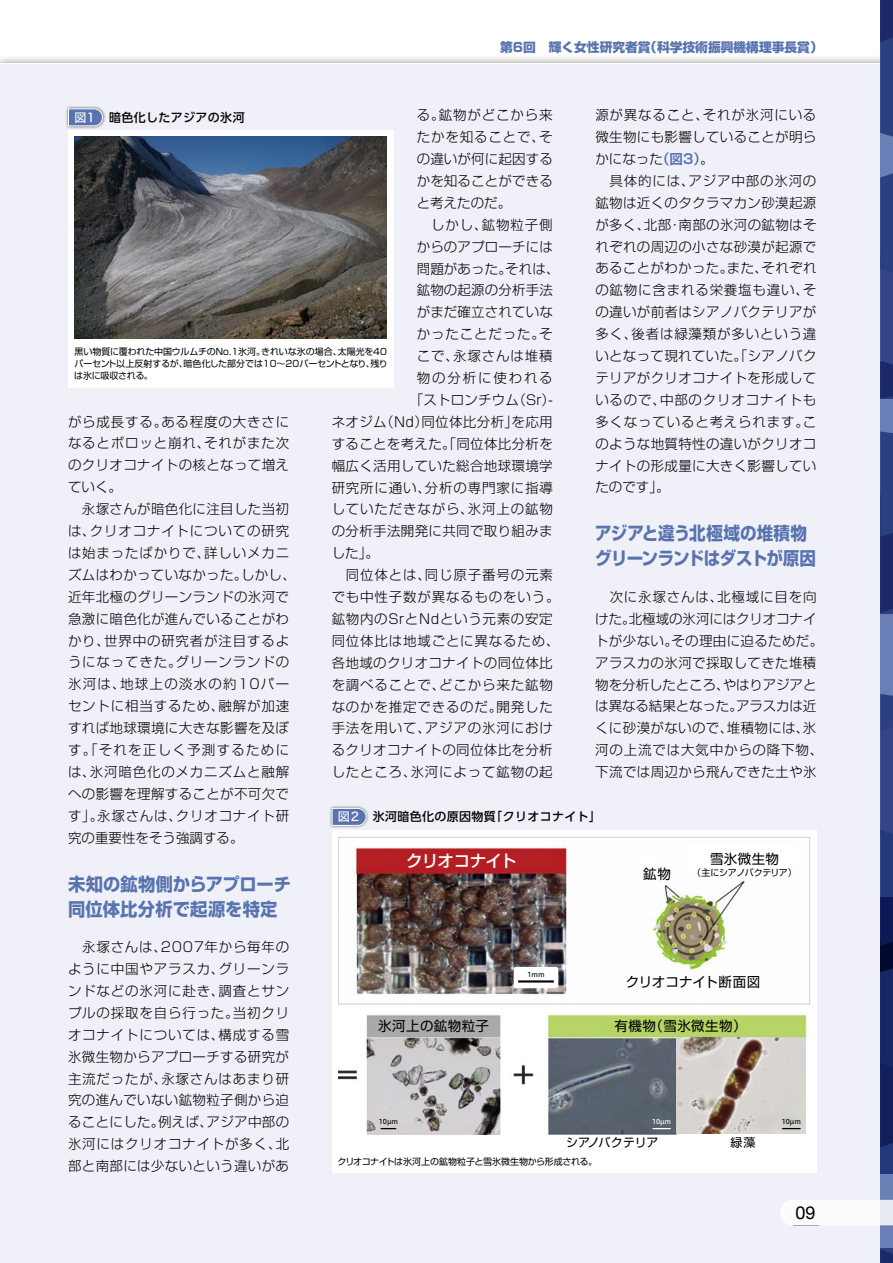
<style>
.page{position:relative;width:893px;height:1263px;background:#fff}
.page>*{position:absolute;margin:0;border:0;box-sizing:border-box;transform-origin:0 0}
.t1{font:700 18px/25.5px "Shin Go Pro";letter-spacing:-.025em;color:#5873af;scale:.92 1}
.t2{font:700 18px/25.5px "Shin Go Pro";color:#5873af;scale:.96 1}
.t3{font:18px "Helvetica Neue";color:#000}
.t4{font:500 16.5px "Shin Go Pro";letter-spacing:-.045em;color:#fff}
.t5{font:300 13.5px/21.9px "Shin Go Pro";letter-spacing:.025em;color:#000}
.t6{font:300 13.5px/21.9px "Shin Go Pro";letter-spacing:.06em;color:#000}
.t7{font:300 13.5px "Shin Go Pro";letter-spacing:.065em;color:#000}
.t8{font:13.5px "Shin Go Pro";letter-spacing:.03em;color:#000}
.t9{font:300 13.5px "Shin Go Pro";letter-spacing:.05em;color:#000}
.t10{font:13.5px "Shin Go Pro";letter-spacing:-.025em;color:#000}
.t11{font:300 13.5px "Shin Go Pro";letter-spacing:.135em;color:#000}
.t12{font:800 12.75px "Shin Go Pro";color:#5873af}
.t13{font:500 12px "UD Shin Go Pro";letter-spacing:.03em;color:#000}
.t14{font:12px "Shin Go Pro";letter-spacing:-.005em;color:#000}
.t15{font:9px/12px "Shin Go Pro";letter-spacing:-.03em;color:#000;text-align:justify}
.t16{font:6.75px "Hiragino UD Sans Std W5";color:#000}
.t17{font:6.75px "Hiragino UD Sans Std W5";color:#fff}
.s1{font-family:"Shin Go Pro De";font-weight:700;color:#5873af}
.s2{font-family:"Hira Kaku Std W5";font-weight:400;color:#fff}
</style>
<div class="page">
<div style="left:0;top:55px;width:893px;height:39px;background:#000;opacity:.5"></div>
<div style="left:0;top:64px;width:893px;height:1199px;background:#f0f1f8"></div>
<div style="left:880px;top:0;width:13px;height:1263px;background:#6a7fb6"></div>
<div style="left:880px;top:897px;width:13px;height:277px;background:#24397c"></div>
<svg style="left:880px;top:0;width:13px;height:137px;background:#283a7b"></svg>
<svg style="left:880px;top:1249px;width:13px;height:14px"></svg>
<svg style="left:880px;top:173px;width:13px;height:225px;background:#2d3f80"></svg>
<svg style="left:880px;top:694px;width:13px;height:453px;background:#1e2e6c"></svg>
<svg style="left:880px;top:431px;width:13px;height:182px;background:#253677"></svg>
<div style="left:332px;top:831px;width:484px;height:342px;background:#fff"></div>
<img style="left:338px;top:836px;width:472px;height:299px">
<img style="left:677px;top:1037px;width:128px;height:97px">
<div style="left:514px;top:967px;width:44px;height:21px;background:#fff;border-radius:2px"></div>
<div style="left:68px;top:131px;width:325px;height:257px;background:#fff"></div>
<div style="left:65px;top:105px;width:41px;height:24px;background:#000;opacity:.65"></div>
<svg style="left:68px;top:108px;width:35px;height:19px"></svg>
<div style="left:329px;top:805px;width:40px;height:24px;background:#000;opacity:.65"></div>
<svg style="left:331px;top:807px;width:36px;height:19px"></svg>
<img style="left:74px;top:137px;width:313px;height:202px">
<svg style="left:381px;top:1128px;width:15px;height:1px"></svg>
<svg style="left:652px;top:1128px;width:19px;height:1px"></svg>
<hr style="left:518px;top:980px;width:36px;height:2px;background:#000">
<svg style="left:782px;top:1128px;width:18px;height:1px"></svg>
<svg style="left:780px;top:1200px;width:113px;height:26px"></svg>
<p class="t12" style="left:500px;top:37px;width:324px">第6回　輝く女性研究者賞（科学技術振興機構理事長賞）</p>
<p class="t5" style="left:595px;top:102px;width:223px">源が異なること、それが氷河にいる微生物にも影響していることが明らかになった<span class="s1">（図3）</span>。<br>　具体的には、アジア中部の氷河の鉱物は近くのタクラマカン砂漠起源が多く、北部・南部の氷河の鉱物はそれぞれの周辺の小さな砂漠が起源であることがわかった。また、それぞれの鉱物に含まれる栄養塩も違い、その違いが前者はシアノバクテリアが多く、後者は緑藻類が多いという違いとなって現れていた。「シアノバクテリアがクリオコナイトを形成しているので、中部のクリオコナイトも多くなっていると考えられます。このような地質特性の違いがクリオコナイトの形成量に大きく影響していたのです」。</p>
<p class="t7" style="left:417px;top:104px;width:138px">る。鉱物がどこから来</p>
<p class="t7" style="left:417px;top:126px;width:138px">たかを知ることで、そ</p>
<p class="t5" style="left:417px;top:146px;width:138px">の違いが何に起因する</p>
<p class="t5" style="left:417px;top:168px;width:138px">かを知ることができる</p>
<p class="t5" style="left:417px;top:190px;width:96px">と考えたのだ。</p>
<p class="t7" style="left:417px;top:213px;width:138px">　しかし、鉱物粒子側</p>
<p class="t5" style="left:417px;top:234px;width:138px">からのアプローチには</p>
<p class="t5" style="left:417px;top:256px;width:144px">問題があった。それは、</p>
<p class="t5" style="left:417px;top:278px;width:138px">鉱物の起源の分析手法</p>
<p class="t5" style="left:417px;top:300px;width:138px">がまだ確立されていな</p>
<p class="t7" style="left:417px;top:323px;width:138px">かったことだった。そ</p>
<p class="t7" style="left:417px;top:345px;width:138px">こで、永塚さんは堆積</p>
<p class="t11" style="left:417px;top:367px;width:138px">物の分析に使われる</p>
<p class="t5" style="left:410px;top:387px;width:147px">「ストロンチウム（Sr）-</p>
<p class="t5" style="left:332px;top:409px;width:223px">ネオジム（Nd）同位体比分析」を応用</p>
<p class="t5" style="left:332px;top:431px;width:223px">することを考えた。「同位体比分析を</p>
<p class="t5" style="left:332px;top:453px;width:223px">幅広く活用していた総合地球環境学</p>
<p class="t6" style="left:332px;top:475px;width:223px">研究所に通い、分析の専門家に指導</p>
<p class="t6" style="left:332px;top:497px;width:223px">していただきながら、氷河上の鉱物</p>
<p class="t5" style="left:332px;top:519px;width:223px">の分析手法開発に共同で取り組みま</p>
<p class="t5" style="left:332px;top:540px;width:49px">した」。</p>
<p class="t6" style="left:332px;top:562px;width:223px">　同位体とは、同じ原子番号の元素</p>
<p class="t6" style="left:332px;top:584px;width:229px">でも中性子数が異なるものをいう。</p>
<p class="t9" style="left:332px;top:608px;width:223px">鉱物内のSrとNdという元素の安定</p>
<p class="t6" style="left:332px;top:628px;width:229px">同位体比は地域ごとに異なるため、</p>
<p class="t5" style="left:332px;top:650px;width:223px">各地域のクリオコナイトの同位体比</p>
<p class="t6" style="left:332px;top:672px;width:223px">を調べることで、どこから来た鉱物</p>
<p class="t6" style="left:332px;top:694px;width:223px">なのかを推定できるのだ。開発した</p>
<p class="t6" style="left:332px;top:716px;width:223px">手法を用いて、アジアの氷河におけ</p>
<p class="t5" style="left:332px;top:738px;width:223px">るクリオコナイトの同位体比を分析</p>
<p class="t6" style="left:332px;top:759px;width:223px">したところ、氷河によって鉱物の起</p>
<p class="t13" style="left:75px;top:108px;width:172px"><span class="s2">図1</span> 暗色化したアジアの氷河</p>
<p class="t15" style="left:74px;top:345px;width:315px">黒い物質に覆われた中国ウルムチのNo.1氷河。きれいな氷の場合、太陽光を40パーセント以上反射するが、暗色化した部分では10～20パーセントとなり、残りは氷に吸収される。</p>
<p class="t6" style="left:68px;top:409px;width:229px">がら成長する。ある程度の大きさになるとボロッと崩れ、それがまた次のクリオコナイトの核となって増えていく。<br>　永塚さんが暗色化に注目した当初は、クリオコナイトについての研究は始まったばかりで、詳しいメカニズムはわかっていなかった。しかし、近年北極のグリーンランドの氷河で急激に暗色化が進んでいることがわかり、世界中の研究者が注目するようになってきた。グリーンランドの氷河は、地球上の淡水の約10パーセントに相当するため、融解が加速すれば地球環境に大きな影響を及ぼす。「それを正しく予測するためには、氷河暗色化のメカニズムと融解への影響を理解することが不可欠です」。永塚さんは、クリオコナイト研究の重要性をそう強調する。</p>
<h1 class="t1" style="left:595px;top:518px;width:241px">アジアと違う北極域の堆積物グリーンランドはダストが原因</h1>
<p class="t5" style="left:595px;top:584px;width:230px">　次に永塚さんは、北極域に目を向けた。北極域の氷河にはクリオコナイトが少ない。その理由に迫るためだ。アラスカの氷河で採取してきた堆積物を分析したところ、やはりアジアとは異なる結果となった。アラスカは近くに砂漠がないので、堆積物には、氷河の上流では大気中からの降下物、下流では周辺から飛んできた土や氷</p>
<p class="t13" style="left:338px;top:807px;width:265px"><span class="s2">図2</span> 氷河暗色化の原因物質「クリオコナイト」</p>
<h1 class="t2" style="left:68px;top:869px;width:234px">未知の鉱物側からアプローチ同位体比分析で起源を特定</h1>
<p class="t5" style="left:68px;top:934px;width:223px;text-align:justify">　永塚さんは、2007年から毎年のように中国やアラスカ、グリーンランドなどの氷河に赴き、調査とサンプルの採取を自ら行った。当初クリオコナイトについては、構成する雪氷微生物からアプローチする研究が主流だったが、永塚さんはあまり研究の進んでいない鉱物粒子側から迫ることにした。例えば、アジア中部の氷河にはクリオコナイトが多く、北部と南部には少ないという違いがあ</p>
<p class="t4" style="left:406px;top:847px;width:112px">クリオコナイト</p>
<p class="t8" style="left:710px;top:847px;width:71px">雪氷微⽣物</p>
<p class="t8" style="left:643px;top:863px;width:29px">鉱物</p>
<p class="t15" style="left:692px;top:866px;width:106px">（主にシアノバクテリア）</p>
<p class="t8" style="left:378px;top:1014px;width:112px">氷河上の鉱物粒子</p>
<p class="t16" style="left:379px;top:1116px;width:21px">10µm</p>
<p class="t16" style="left:527px;top:969px;width:19px">1mm</p>
<p class="t10" style="left:626px;top:970px;width:136px">クリオコナイト断⾯図</p>
<p class="t8" style="left:615px;top:1014px;width:133px">有機物（雪氷微生物）</p>
<p class="t17" style="left:652px;top:1117px;width:21px">10µm</p>
<p class="t14" style="left:566px;top:1133px;width:94px">シアノバクテリア</p>
<p class="t14" style="left:731px;top:1133px;width:26px">緑藻</p>
<p class="t16" style="left:782px;top:1117px;width:21px">10µm</p>
<p class="t15" style="left:338px;top:1155px;width:261px">クリオコナイトは氷河上の鉱物粒子と雪氷微生物から形成される。</p>
<h1 class="t3" style="left:796px;top:1199px;width:22px">09</h1>
</div>
